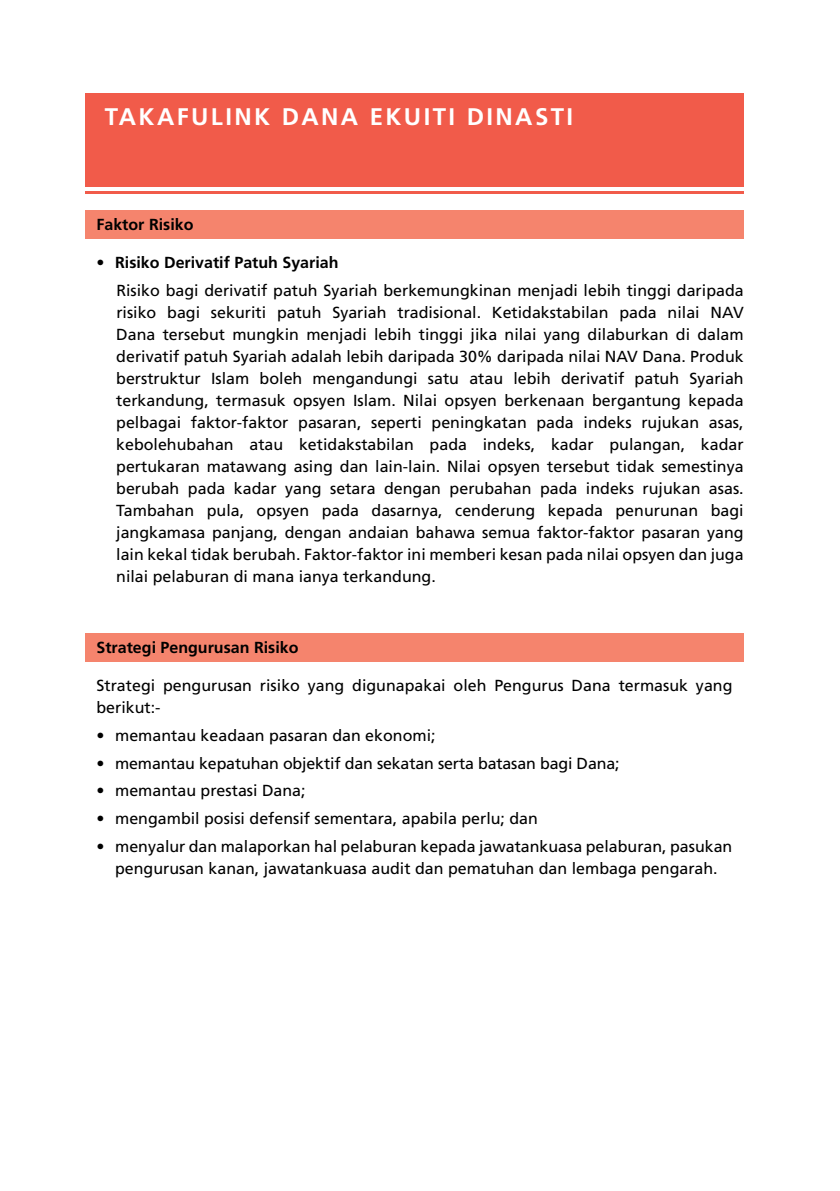
<style>
.page{position:relative;width:840px;height:1191px;background:#fff}
.page>*{position:absolute;margin:0;border:0;box-sizing:border-box;transform-origin:0 0}
.t1{font:700 24px "Frutiger";letter-spacing:.1em;color:#fff}
.t2{font:16px/22px "Frutiger";color:#000;text-align:justify}
.t3{font:700 16px "Frutiger";color:#000}
</style>
<div class="page">
<div style="left:85px;top:93px;width:658px;height:94px;background:#f15b4a"></div>
<hr style="left:85px;top:191px;width:658px;height:3px;background:#f15b4a">
<div style="left:85px;top:211px;width:658px;height:28px;background:#f5846d"></div>
<div style="left:85px;top:634px;width:658px;height:28px;background:#f5846d"></div>
<h1 class="t1" style="left:105px;top:103px;width:469px">TAKAFULINK DANA EKUITI DINASTI</h1>
<p class="t3" style="left:96px;top:215px;width:98px">Faktor Risiko</p>
<p class="t3" style="left:96px;top:253px;width:243px">• Risiko Derivatif Patuh Syariah</p>
<p class="t2" style="left:116px;top:279px;width:628px">Risiko bagi derivatif patuh Syariah berkemungkinan menjadi lebih tinggi daripada risiko bagi sekuriti patuh Syariah tradisional. Ketidakstabilan pada nilai NAV Dana tersebut mungkin menjadi lebih tinggi jika nilai yang dilaburkan di dalam derivatif patuh Syariah adalah lebih daripada 30% daripada nilai NAV Dana. Produk berstruktur Islam boleh mengandungi satu atau lebih derivatif patuh Syariah terkandung, termasuk opsyen Islam. Nilai opsyen berkenaan bergantung kepada pelbagai faktor-faktor pasaran, seperti peningkatan pada indeks rujukan asas, kebolehubahan atau ketidakstabilan pada indeks, kadar pulangan, kadar pertukaran matawang asing dan lain-lain. Nilai opsyen tersebut tidak semestinya berubah pada kadar yang setara dengan perubahan pada indeks rujukan asas.<br>Tambahan pula, opsyen pada dasarnya, cenderung kepada penurunan bagi jangkamasa panjang, dengan andaian bahawa semua faktor-faktor pasaran yang lain kekal tidak berubah. Faktor-faktor ini memberi kesan pada nilai opsyen dan juga nilai pelaburan di mana ianya terkandung.</p>
<p class="t3" style="left:96px;top:638px;width:203px">Strategi Pengurusan Risiko</p>
<p class="t2" style="left:96px;top:674px;width:637px">Strategi pengurusan risiko yang digunapakai oleh Pengurus Dana termasuk yang berikut:-</p>
<p class="t2" style="left:96px;top:724px;width:340px">• memantau keadaan pasaran dan ekonomi;</p>
<p class="t2" style="left:96px;top:752px;width:524px">• memantau kepatuhan objektif dan sekatan serta batasan bagi Dana;</p>
<p class="t2" style="left:96px;top:779px;width:210px">• memantau prestasi Dana;</p>
<p class="t2" style="left:96px;top:807px;width:443px">• mengambil posisi defensif sementara, apabila perlu; dan</p>
<p class="t2" style="left:96px;top:835px;width:637px;text-align:center">• menyalur dan malaporkan hal pelaburan kepada jawatankuasa pelaburan, pasukan pengurusan kanan, jawatankuasa audit dan pematuhan dan lembaga pengarah.</p>
</div>
